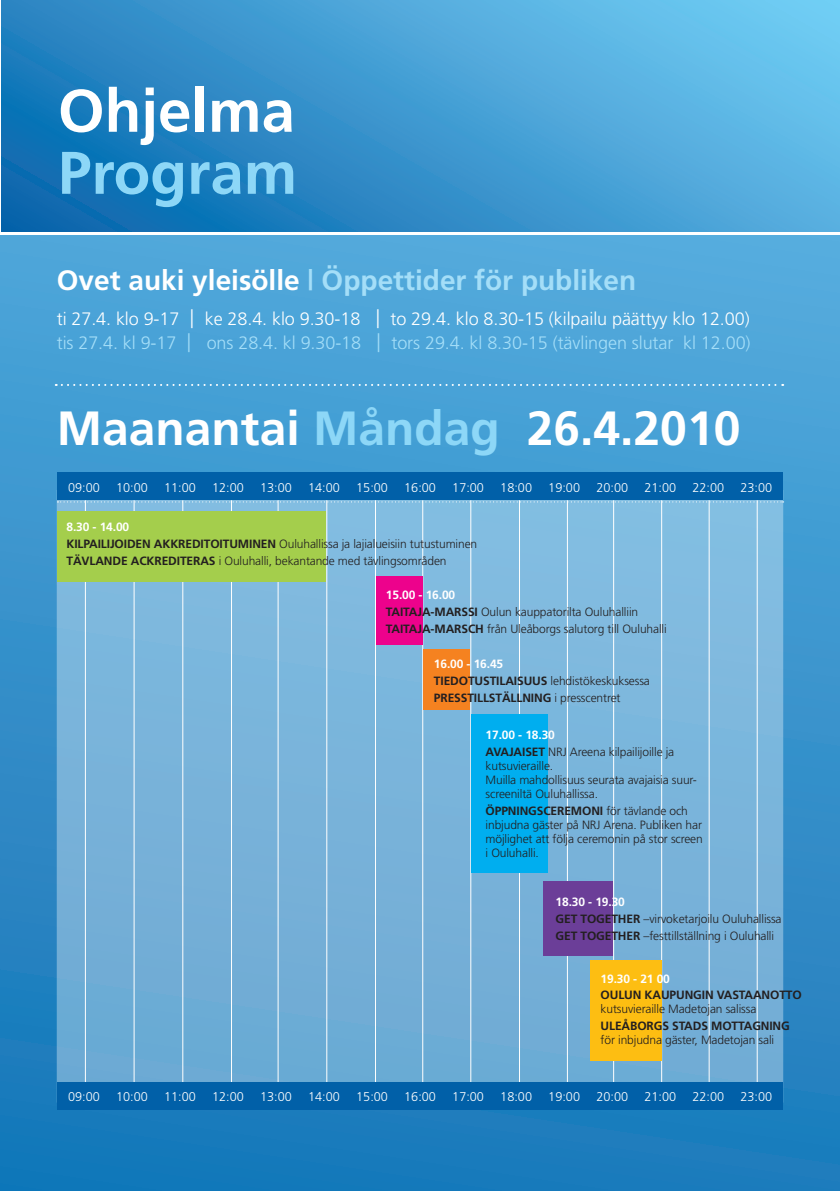
<style>
.page{position:relative;width:840px;height:1191px;background:#fff}
.page>*{position:absolute;margin:0;border:0;box-sizing:border-box;transform-origin:0 0}
.Sivuotsikko_nega{font:700 60px "Frutiger";color:#fff}
.Sivuotsikko_nega-2{font:700 60px "Frutiger";color:#8dd7f7}
.Sivuotsikko_nega-3{font:700 48px "Frutiger";color:#fff}
.Sivuotsikko_nega-4{font:700 28px "Frutiger";color:#a4def8}
.Leipäteksti_suomi{font:300 18px/24px "Frutiger";letter-spacing:-.005em;color:#fff}
.t1{font:300 12.6px "Frutiger";color:#fff}
.Aikataulu{font:300 12px/14px "Frutiger";letter-spacing:-.01em;color:#231f20}
.Aikataulu-2{font:700 12px "Frutiger";letter-spacing:-.01em;color:#fff}
.Aikataulu-3{font:700 12px "Frutiger";letter-spacing:-.01em;color:#231f20}
.s1{color:#fff}
.s2{font-family:"Museo 300";font-weight:400;font-size:20px}
.s3{color:#a4def8}
.s4{font-family:"Museo 300";font-weight:400;font-size:20px;color:#a4def8}
.s5{color:#8dd7f7}
.s6{font-weight:700}
.s7{font-weight:300}
</style>
<div class="page">
<div style="left:0;top:236px;width:839px;height:955px;background:linear-gradient(to bottom,#53a9dc,#1a79ba)"></div>
<div style="left:57px;top:490px;width:725px;height:612px;background:linear-gradient(to bottom,#86bfe2,#6eaad3)"></div>
<div style="left:57px;top:472px;width:725px;height:28px;background:#0160a8"></div>
<hr style="left:85px;top:500px;width:1px;height:599px;background:#fff">
<hr style="left:134px;top:500px;width:1px;height:599px;background:#fff">
<hr style="left:182px;top:500px;width:1px;height:599px;background:#fff">
<hr style="left:231px;top:500px;width:1px;height:599px;background:#fff">
<hr style="left:277px;top:500px;width:1px;height:599px;background:#fff">
<hr style="left:326px;top:500px;width:1px;height:599px;background:#fff">
<hr style="left:375px;top:500px;width:1px;height:599px;background:#fff">
<hr style="left:422px;top:500px;width:1px;height:599px;background:#fff">
<hr style="left:470px;top:500px;width:1px;height:599px;background:#fff">
<hr style="left:519px;top:500px;width:1px;height:599px;background:#fff">
<hr style="left:566px;top:500px;width:1px;height:599px;background:#fff">
<hr style="left:613px;top:500px;width:1px;height:599px;background:#fff">
<hr style="left:661px;top:500px;width:1px;height:599px;background:#fff">
<hr style="left:708px;top:500px;width:1px;height:599px;background:#fff">
<hr style="left:756px;top:500px;width:1px;height:599px;background:#fff">
<svg style="left:1px;top:0;width:838px;height:231px;background:#3e99d0"></svg>
<div style="left:376px;top:576px;width:46px;height:69px;background:#ed028c"></div>
<svg style="left:57px;top:501px;width:726px;height:1px"></svg>
<div style="left:57px;top:511px;width:268px;height:71px;background:#a4ce4c"></div>
<div style="left:423px;top:649px;width:47px;height:60px;background:#f58220"></div>
<div style="left:471px;top:715px;width:76px;height:158px;background:#00aeef"></div>
<div style="left:589px;top:959px;width:72px;height:101px;background:#fdbe12"></div>
<div style="left:543px;top:881px;width:69px;height:74px;background:#6b3e98"></div>
<div style="left:57px;top:1081px;width:725px;height:28px;background:#0160a8"></div>
<svg style="left:56px;top:384px;width:726px;height:2px"></svg>
<p class="Sivuotsikko_nega" style="left:58px;top:76px;width:238px">OHJELMA</p>
<p class="Sivuotsikko_nega-2" style="left:58px;top:138px;width:240px">PROGRAM</p>
<p class="Sivuotsikko_nega-4" style="left:57px;top:264px;width:580px"><span class="s1">OVET AUKI YLEISÖLLE</span> | ÖPPETTIDER FÖR PUBLIKEN</p>
<p class="Leipäteksti_suomi" style="left:57px;top:307px;width:695px">ti 27.4. klo 9-17 <span class="s2">|</span> ke 28.4. klo 9.30-18 <span class="s2">|</span> to 29.4. klo 8.30-15 (kilpailu päättyy klo 12.00) <span class="s3">tis 27.4. kl 9-17</span> <span class="s4">|</span> <span class="s3">ons 28.4. kl 9.30-18</span> <span class="s4">|</span> <span class="s3">tors 29.4. kl 8.30-15 (tävlingen slutar kl 12.00)</span></p>
<p class="Sivuotsikko_nega-3" style="left:57px;top:400px;width:684px">MAANANTAI <span class="s5">MÅNDAG</span> 26.4.2010</p>
<p class="t1" style="left:68px;top:480px;width:33px">09:00</p>
<p class="t1" style="left:116px;top:480px;width:33px">10:00</p>
<p class="t1" style="left:164px;top:480px;width:33px">11:00</p>
<p class="t1" style="left:212px;top:480px;width:33px">12:00</p>
<p class="t1" style="left:260px;top:480px;width:33px">13:00</p>
<p class="t1" style="left:308px;top:480px;width:33px">14:00</p>
<p class="t1" style="left:356px;top:480px;width:33px">15:00</p>
<p class="t1" style="left:404px;top:480px;width:33px">16:00</p>
<p class="t1" style="left:452px;top:480px;width:33px">17:00</p>
<p class="t1" style="left:500px;top:480px;width:33px">18:00</p>
<p class="t1" style="left:548px;top:480px;width:33px">19:00</p>
<p class="t1" style="left:596px;top:480px;width:33px">20:00</p>
<p class="t1" style="left:644px;top:480px;width:33px">21:00</p>
<p class="t1" style="left:692px;top:480px;width:33px">22:00</p>
<p class="t1" style="left:740px;top:480px;width:33px">23:00</p>
<p class="Aikataulu-2" style="left:66px;top:519px;width:64px">8.30 - 14.00</p>
<p class="Aikataulu" style="left:66px;top:536px;width:412px"><span class="s6">KILPAILIJOIDEN AKKREDITOITUMINEN</span> Ouluhallissa ja lajialueisiin tutustuminen</p>
<p class="Aikataulu" style="left:66px;top:553px;width:381px"><span class="s6">TÄVLANDE ACKREDITERAS</span> i Ouluhalli, bekantande med tävlingsområden</p>
<p class="Aikataulu-2" style="left:386px;top:588px;width:71px">15.00 - 16.00</p>
<p class="Aikataulu" style="left:386px;top:605px;width:254px"><span class="s6">TAITAJA-MARSSI</span> Oulun kauppatorilta Ouluhalliin</p>
<p class="Aikataulu" style="left:386px;top:622px;width:282px"><span class="s6">TAITAJA-MARSCH</span> från Uleåborgs salutorg till Ouluhalli</p>
<p class="Aikataulu-2" style="left:433px;top:656px;width:71px">16.00 - 16.45</p>
<p class="Aikataulu" style="left:433px;top:673px;width:217px"><span class="s6">TIEDOTUSTILAISUUS</span> lehdistökeskuksessa</p>
<p class="Aikataulu-3" style="left:433px;top:690px;width:188px">PRESSTILLSTÄLLNING <span class="s7">i presscentret</span></p>
<p class="Aikataulu-2" style="left:485px;top:728px;width:71px">17.00 - 18.30</p>
<p class="Aikataulu" style="left:485px;top:745px;width:212px"><span class="s6">AVAJAISET</span> NRJ Areena kilpailijoille ja kutsuvieraille.<br>Muilla mahdollisuus seurata avajaisia suur&shy;screeniltä Ouluhallissa.</p>
<p class="Aikataulu" style="left:485px;top:803px;width:219px"><span class="s6">ÖPPNINGSCEREMONI</span> för tävlande och inbjudna gäster på NRJ Arena. Publiken har möjlighet att följa ceremonin på stor screen i Ouluhalli.</p>
<p class="Aikataulu-2" style="left:555px;top:894px;width:71px">18.30 - 19.30</p>
<p class="Aikataulu" style="left:555px;top:911px;width:227px"><span class="s6">GET TOGETHER</span> –virvoketarjoilu Ouluhallissa</p>
<p class="Aikataulu" style="left:555px;top:928px;width:220px"><span class="s6">GET TOGETHER</span> –festtillställning i Ouluhalli</p>
<p class="Aikataulu-2" style="left:600px;top:971px;width:71px">19.30 - 21 00</p>
<p class="Aikataulu" style="left:600px;top:988px;width:179px"><span class="s6">OULUN KAUPUNGIN VASTAANOTTO </span>kutsuvieraille Madetojan salissa</p>
<p class="Aikataulu" style="left:600px;top:1019px;width:191px"><span class="s6">ULEÅBORGS STADS MOTTAGNING </span>för inbjudna gäster, Madetojan sali</p>
<p class="t1" style="left:68px;top:1089px;width:33px">09:00</p>
<p class="t1" style="left:116px;top:1089px;width:33px">10:00</p>
<p class="t1" style="left:164px;top:1089px;width:33px">11:00</p>
<p class="t1" style="left:212px;top:1089px;width:33px">12:00</p>
<p class="t1" style="left:260px;top:1089px;width:33px">13:00</p>
<p class="t1" style="left:308px;top:1089px;width:33px">14:00</p>
<p class="t1" style="left:356px;top:1089px;width:33px">15:00</p>
<p class="t1" style="left:404px;top:1089px;width:33px">16:00</p>
<p class="t1" style="left:452px;top:1089px;width:33px">17:00</p>
<p class="t1" style="left:500px;top:1089px;width:33px">18:00</p>
<p class="t1" style="left:548px;top:1089px;width:33px">19:00</p>
<p class="t1" style="left:596px;top:1089px;width:33px">20:00</p>
<p class="t1" style="left:644px;top:1089px;width:33px">21:00</p>
<p class="t1" style="left:692px;top:1089px;width:33px">22:00</p>
<p class="t1" style="left:740px;top:1089px;width:33px">23:00</p>
</div>
